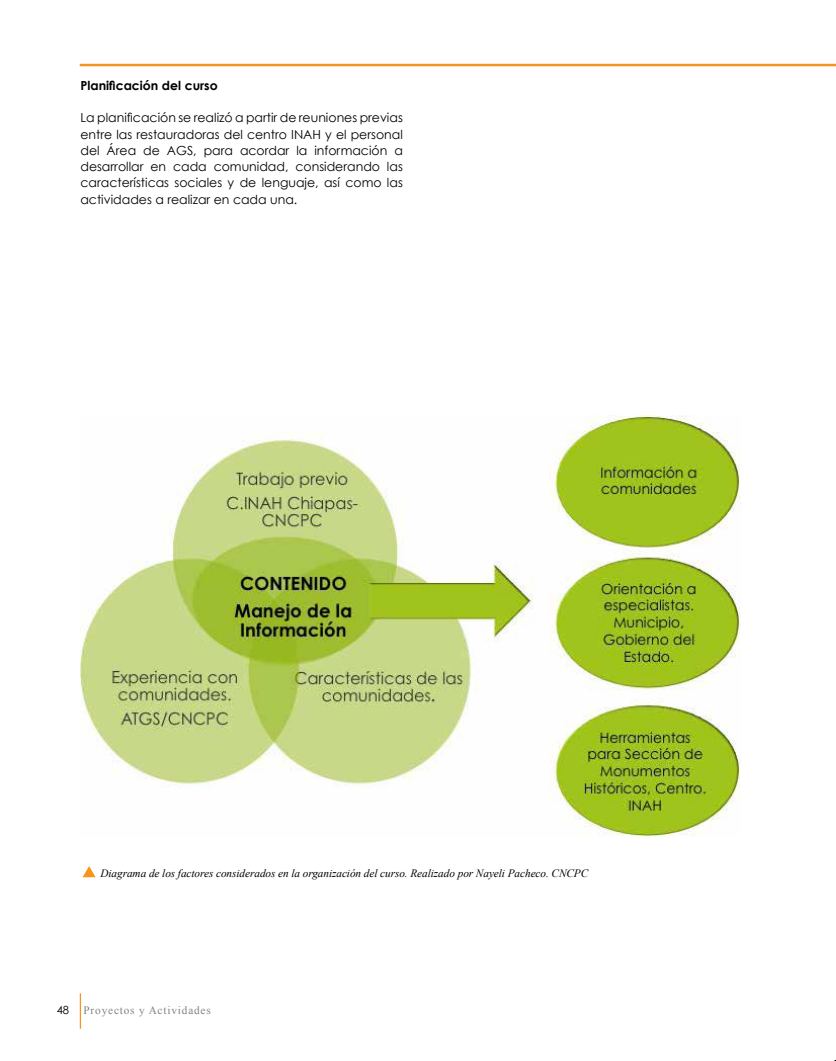
<style>
.page{position:relative;width:836px;height:1061px;background:#fff}
.page>*{position:absolute;margin:0;border:0;box-sizing:border-box;transform-origin:0 0}
.t1{font:12.5px/16.2px "Century Gothic";color:#000;text-align:justify}
.t2{font:700 12.5px "Century Gothic";color:#000}
.t3{font:italic 11.25px "Times New Roman";letter-spacing:-.005em;color:#000}
.t4{font:11.25px "Times New Roman";letter-spacing:.075em;color:#808285}
.t5{font:11.25px "Century Gothic";color:#000}
</style>
<div class="page">
<hr style="left:80px;top:993px;width:1px;height:36px;background:#f7941e">
<hr style="left:80px;top:64px;width:756px;height:2px;background:#f7941e">
<svg style="left:83px;top:866px;width:13px;height:11px"></svg>
<img style="left:81px;top:415px;width:659px;height:422px">
<p class="t2" style="left:80px;top:77px;width:139px">Planificación del curso</p>
<p class="t1" style="left:80px;top:109px;width:324px">La planificación se realizó a partir de reuniones previas entre las restauradoras del centro INAH y el personal del Área de AGS, para acordar la información a desarrollar en cada comunidad, considerando las características sociales y de lenguaje, así como las actividades a realizar en cada una.</p>
<p class="t3" style="left:100px;top:866px;width:489px">Diagrama de los factores considerados en la organización del curso. Realizado por Nayeli Pacheco. CNCPC</p>
<p class="t5" style="left:57px;top:1003px;width:14px">48</p>
<p class="t4" style="left:84px;top:1002px;width:129px">Proyectos y Actividades</p>
</div>
